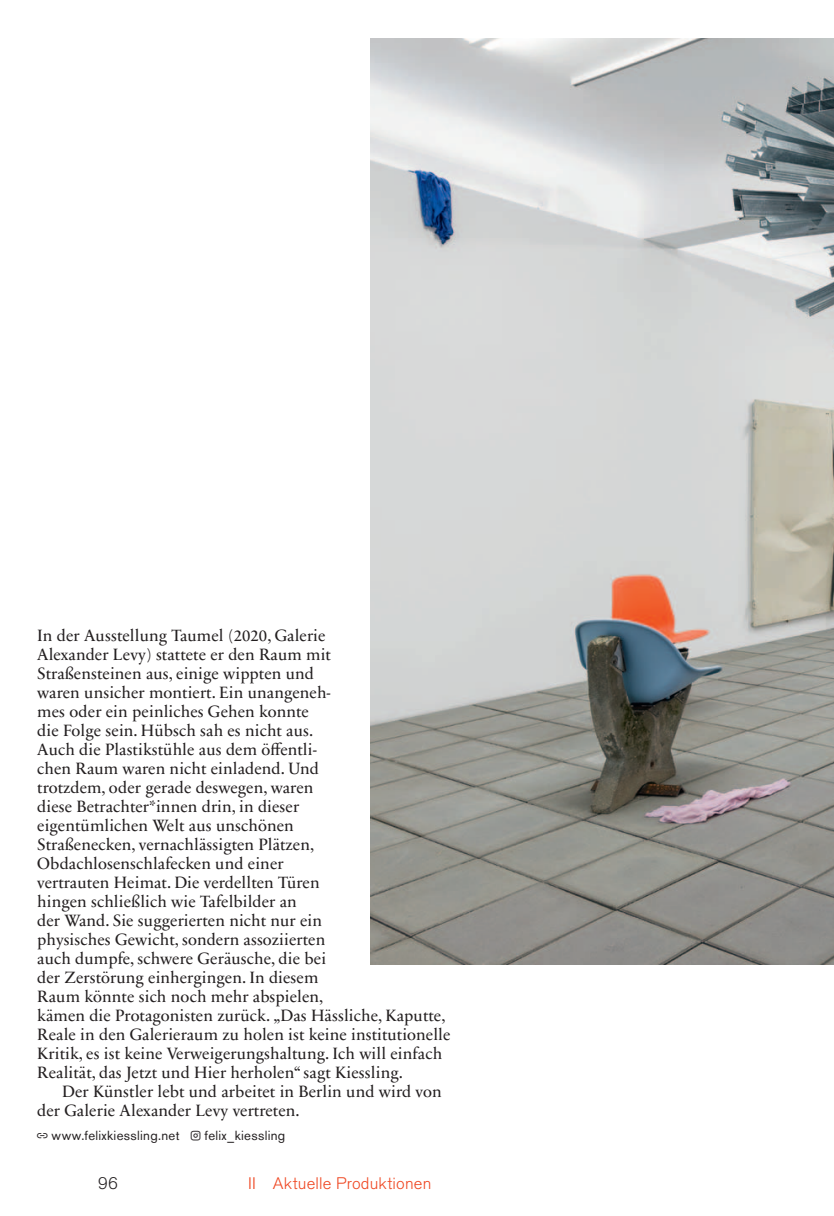
<style>
.page{position:relative;width:834px;height:1216px;background:#fff}
.page>*{position:absolute;margin:0;border:0;box-sizing:border-box;transform-origin:0 0}
.t1{font:16.62px/18.9px "Sabon Next LT Pro";letter-spacing:.005em;color:#231f20}
.t2{font:300 16.62px "Akzidenz Grotesk Pro";letter-spacing:.01em;color:#ef4722}
.t3{font:300 16.62px "Akzidenz Grotesk Pro";color:#231f20}
.t4{font:13.12px "Akzidenz Grotesk Pro";letter-spacing:.025em;color:#231f20}
</style>
<div class="page">
<img style="left:370px;top:38px;width:463px;height:925px">
<p class="t1" style="left:37px;top:625px;width:415px">In der Ausstellung Taumel (2020, Galerie<br>Alexander Levy) stattete er den Raum mit<br>Straßensteinen aus, einige wippten und<br>waren unsicher montiert. Ein unangeneh-<br>mes oder ein peinliches Gehen konnte<br>die Folge sein. Hübsch sah es nicht aus.<br>Auch die Plastikstühle aus dem öffentli-<br>chen Raum waren nicht einladend. Und<br>trotzdem, oder gerade deswegen, waren<br>diese Betrachter*innen drin, in dieser<br>eigentümlichen Welt aus unschönen<br>Straßenecken, vernachlässigten Plätzen, Obdachlosenschlafecken und einer<br>vertrauten Heimat. Die verdellten Türen<br>hingen schließlich wie Tafelbilder an<br>der Wand. Sie suggerierten nicht nur ein<br>physisches Gewicht, sondern assoziierten<br>auch dumpfe, schwere Geräusche, die bei<br>der Zerstörung einhergingen. In diesem<br>Raum könnte sich noch mehr abspielen,<br>kämen die Protagonisten zurück. „Das Hässliche, Kaputte, Reale in den Galerieraum zu holen ist keine institutionelle Kritik, es ist keine Verweigerungshaltung. Ich will einfach Realität, das Jetzt und Hier herholen“ sagt Kiessling.</p>
<p class="t1" style="left:37px;top:1081px;width:406px;text-indent:25px">Der Künstler lebt und arbeitet in Berlin und wird von der Galerie Alexander Levy vertreten.</p>
<p class="t4" style="left:51px;top:1126px;width:130px">www.felixkiessling.net</p>
<p class="t4" style="left:204px;top:1126px;width:82px">felix_kiessling</p>
<p class="t3" style="left:98px;top:1172px;width:21px">96</p>
<p class="t2" style="left:248px;top:1172px;width:185px">II Aktuelle Produktionen</p>
</div>
